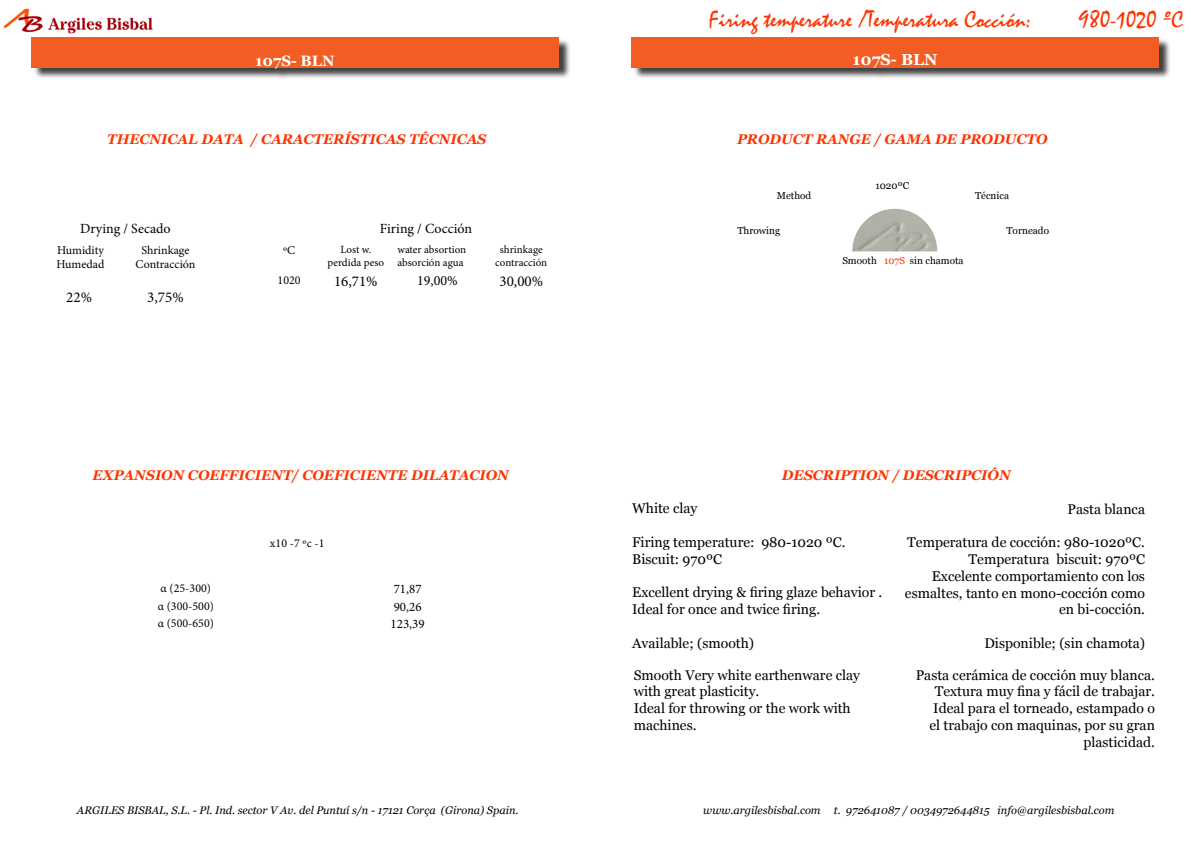
<style>
.page{position:relative;width:1191px;height:842px;background:#fff}
.page>*{position:absolute;margin:0;border:0;box-sizing:border-box;transform-origin:0 0}
.t1{font:24px "Mistral";color:#f30}
.t2{font:700 16px "Georgia";color:#fff}
.t3{font:15px "Minion Pro";color:#000}
.t4{font:700 15px "Georgia";color:#fff}
.t5{font:14px/16.8px "Georgia";color:#000}
.t6{font:italic 700 14px "Georgia";color:#f30}
.t7{font:14px "Minion Pro";color:#000}
.t8{font:13px "Minion Pro";color:#000}
.t9{font:12px/14.4px "Minion Pro";color:#000}
.t10{font:italic 11px "Georgia";color:#000}
.t11{font:11px/13.2px "Minion Pro";color:#000;text-align:center}
.t12{font:10px "Georgia";color:#000}
.s1{color:#f30}
</style>
<div class="page">
<img style="left:3px;top:8px;width:150px;height:26px">
<div style="left:633px;top:38px;width:538px;height:42px;background:#000;opacity:.75"></div>
<div style="left:631px;top:37px;width:527px;height:30px;background:#f15d22"></div>
<div style="left:33px;top:39px;width:538px;height:42px;background:#000;opacity:.75"></div>
<div style="left:31px;top:37px;width:527px;height:30px;background:#f15d22"></div>
<img style="left:852px;top:209px;width:85px;height:42px">
<p class="t4" style="left:255px;top:53px;width:81px">107S- BLN</p>
<h1 class="t1" style="left:709px;top:5px;width:323px">Firing temperature /Temperatura Cocción:</h1>
<h1 class="t1" style="left:1079px;top:5px;width:106px">980-1020 ºC</h1>
<p class="t2" style="left:852px;top:51px;width:86px">107S- BLN</p>
<p class="t6" style="left:107px;top:131px;width:381px">THECNICAL DATA / CARACTERÍSTICAS TÉCNICAS</p>
<p class="t6" style="left:737px;top:131px;width:312px">PRODUCT RANGE / GAMA DE PRODUCTO</p>
<p class="t7" style="left:80px;top:219px;width:92px">Drying / Secado</p>
<p class="t7" style="left:380px;top:219px;width:94px">Firing / Cocción</p>
<p class="t9" style="left:57px;top:243px;width:50px">Humidity<br>Humedad</p>
<p class="t9" style="left:136px;top:243px;width:61px;text-align:center">Shrinkage<br>Contracción</p>
<p class="t3" style="left:66px;top:287px;width:27px">22%</p>
<p class="t3" style="left:147px;top:287px;width:38px">3,75%</p>
<p class="t9" style="left:283px;top:243px;width:13px">ºC</p>
<p class="t11" style="left:327px;top:243px;width:58px">Lost w. perdida peso</p>
<p class="t11" style="left:397px;top:243px;width:70px;text-align:left">water absortion absorción agua</p>
<p class="t11" style="left:495px;top:243px;width:54px">shrinkage contracción</p>
<p class="t9" style="left:278px;top:273px;width:25px">1020</p>
<p class="t3" style="left:334px;top:271px;width:45px">16,71%</p>
<p class="t7" style="left:417px;top:272px;width:42px">19,00%</p>
<p class="t3" style="left:499px;top:271px;width:45px">30,00%</p>
<p class="t6" style="left:92px;top:467px;width:418px">EXPANSION COEFFICIENT/ COEFICIENTE DILATACION</p>
<p class="t9" style="left:270px;top:536px;width:56px">x10 -7 ºc -1</p>
<p class="t9" style="left:161px;top:581px;width:52px">α (25-300)</p>
<p class="t8" style="left:394px;top:580px;width:29px">71,87</p>
<p class="t9" style="left:158px;top:599px;width:58px">α (300-500)</p>
<p class="t8" style="left:394px;top:598px;width:29px">90,26</p>
<p class="t9" style="left:158px;top:616px;width:58px">α (500-650)</p>
<p class="t8" style="left:390px;top:615px;width:36px">123,39</p>
<p class="t10" style="left:77px;top:804px;width:443px">ARGILES BISBAL, S.L. - Pl. Ind. sector V Av. del Puntuí s/n - 17121 Corça (Girona) Spain.</p>
<p class="t12" style="left:777px;top:190px;width:36px">Method</p>
<p class="t12" style="left:875px;top:180px;width:35px">1020ºC</p>
<p class="t12" style="left:975px;top:190px;width:35px">Técnica</p>
<p class="t12" style="left:737px;top:225px;width:44px">Throwing</p>
<p class="t12" style="left:1006px;top:225px;width:44px">Torneado</p>
<p class="t12" style="left:842px;top:255px;width:123px">Smooth <span class="s1">107S</span> sin chamota</p>
<p class="t6" style="left:782px;top:467px;width:230px">DESCRIPTION / DESCRIPCIÓN</p>
<p class="t5" style="left:632px;top:500px;width:67px">White clay</p>
<p class="t5" style="left:632px;top:533px;width:215px">Firing temperature: 980-1020 ºC.<br>Biscuit: 970ºC</p>
<p class="t5" style="left:632px;top:584px;width:252px">Excellent drying &amp; firing glaze behavior .<br>Ideal for once and twice firing.</p>
<p class="t5" style="left:632px;top:634px;width:123px">Available; (smooth)</p>
<p class="t5" style="left:1067px;top:500px;width:79px">Pasta blanca</p>
<p class="t5" style="left:905px;top:534px;width:241px;text-align:right">Temperatura de cocción: 980-1020ºC.<br>Temperatura biscuit: 970ºC<br>Excelente comportamiento con los esmaltes, tanto en mono-cocción como en bi-cocción.</p>
<p class="t5" style="left:984px;top:635px;width:162px">Disponible; (sin chamota)</p>
<p class="t5" style="left:633px;top:666px;width:228px">Smooth Very white earthenware clay with great plasticity.<br>Ideal for throwing or the work with machines.</p>
<p class="t5" style="left:915px;top:666px;width:241px;text-align:right">Pasta cerámica de cocción muy blanca.<br>Textura muy fina y fácil de trabajar.<br>Ideal para el torneado, estampado o<br>el trabajo con maquinas, por su gran plasticidad.</p>
<p class="t10" style="left:703px;top:804px;width:412px">www.argilesbisbal.com t. 972641087 / 0034972644815 info@argilesbisbal.com</p>
</div>
